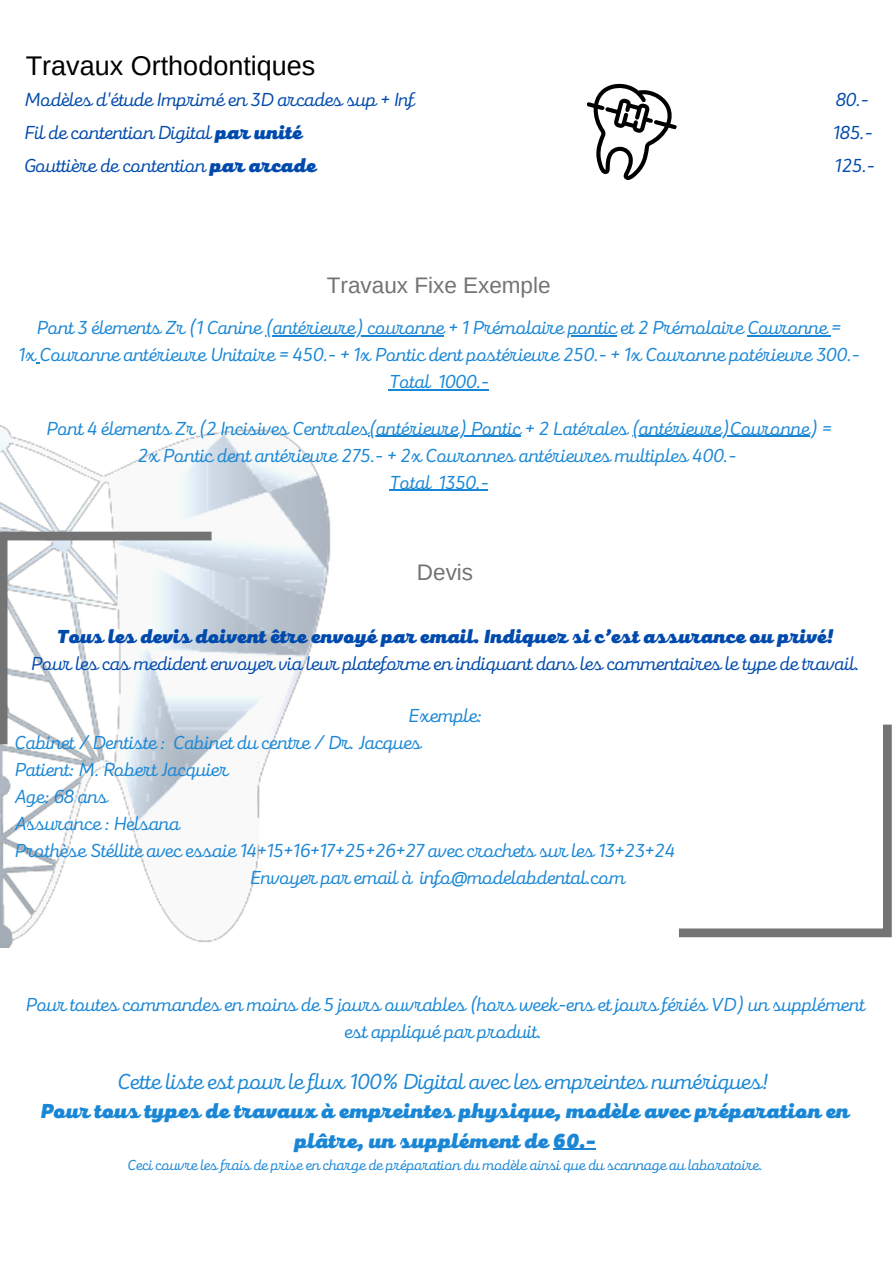
<style>
.page{position:relative;width:893px;height:1264px;background:#fff}
.page>*{position:absolute;margin:0;border:0;box-sizing:border-box;transform-origin:0 0}
.t1{font:27px "Arimo";color:#000}
.t2{font:22.5px "Mixa";color:#1a87d6}
.t3{font:22.5px "Arimo";color:#737373}
.t4{font:900 21px/29.2px "Mixa";color:#1a87d6;text-align:center}
.t5{font:19.5px/27px "Mixa";color:#1a87d6;text-align:center}
.t6{font:19.5px "Mixa";color:#004aad}
.t7{font:900 19.5px "Mixa";color:#004aad}
.t8{font:15px "Mixa";color:#1a87d6}
.s1{font-weight:900}
</style>
<div class="page">
<img style="left:0;top:425px;width:331px;height:522px">
<svg style="left:0;top:531px;width:211px;height:213px"></svg>
<svg style="left:679px;top:724px;width:212px;height:213px"></svg>
<hr style="left:265px;top:335px;width:179px;height:1px;background:#1a87d6">
<hr style="left:567px;top:335px;width:49px;height:1px;background:#1a87d6">
<hr style="left:747px;top:335px;width:84px;height:1px;background:#1a87d6">
<hr style="left:388px;top:389px;width:42px;height:1px;background:#1a87d6">
<hr style="left:438px;top:389px;width:50px;height:1px;background:#1a87d6">
<hr style="left:369px;top:436px;width:152px;height:1px;background:#1a87d6">
<hr style="left:631px;top:436px;width:178px;height:1px;background:#1a87d6">
<hr style="left:389px;top:490px;width:41px;height:1px;background:#1a87d6">
<hr style="left:438px;top:490px;width:50px;height:1px;background:#1a87d6">
<hr style="left:553px;top:1148px;width:42px;height:1px;background:#1a87d6">
<svg style="left:586px;top:83px;width:91px;height:97px"></svg>
<h1 class="t1" style="left:26px;top:49px;width:291px">Travaux Orthodontiques</h1>
<p class="t6" style="left:24px;top:87px;width:392px">Modèles d'étude Imprimé en 3D arcades sup + Inf</p>
<p class="t6" style="left:835px;top:87px;width:35px">80.-</p>
<p class="t6" style="left:24px;top:120px;width:280px">Fil de contention Digital <span class="s1">par unité</span></p>
<p class="t6" style="left:832px;top:120px;width:41px">185.-</p>
<p class="t6" style="left:24px;top:153px;width:293px">Gouttière de contention <span class="s1">par arcade</span></p>
<p class="t6" style="left:834px;top:153px;width:41px">125.-</p>
<p class="t3" style="left:327px;top:271px;width:225px">Travaux Fixe Exemple</p>
<p class="t5" style="left:18px;top:314px;width:842px">Pont 3 élements Zr (1 Canine (antérieure) couronne + 1 Prémolaire pontic et 2 Prémolaire Couronne =<br>1x Couronne antérieure Unitaire = 450.- + 1x Pontic dent postérieure 250.- + 1x Couronne potérieure 300.-<br>Total 1000.-</p>
<p class="t5" style="left:46px;top:414px;width:786px">Pont 4 élements Zr (2 Incisives Centrales(antérieure) Pontic + 2 Latérales (antérieure)Couronne) =<br>2x Pontic dent antérieure 275.- + 2x Couronnes antérieures multiples 400.-<br>Total 1350.-</p>
<p class="t3" style="left:417px;top:558px;width:58px">Devis</p>
<p class="t7" style="left:57px;top:623px;width:778px">Tous les devis doivent être envoyé par email. Indiquez si c’est assurance ou privé!</p>
<p class="t6" style="left:31px;top:651px;width:829px">Pour les cas medident envoyer via leur plateforme en indiquant dans les commentaires le type de travail.</p>
<p class="t5" style="left:408px;top:701px;width:75px">Exemple:</p>
<p class="t5" style="left:15px;top:728px;width:408px">Cabinet / Dentiste : Cabinet du centre / Dr. Jacques</p>
<p class="t5" style="left:15px;top:755px;width:215px">Patient: M. Robert Jacquier</p>
<p class="t5" style="left:15px;top:782px;width:94px">Age: 68 ans</p>
<p class="t5" style="left:15px;top:809px;width:167px">Assurance : Helsana</p>
<p class="t5" style="left:15px;top:836px;width:661px">Prothèse Stéllite avec essaie 14+15+16+17+25+26+27 avec crochets sur les 13+23+24</p>
<p class="t5" style="left:250px;top:863px;width:376px">Envoyer par email à info@modelabdental.com</p>
<p class="t5" style="left:25px;top:991px;width:840px">Pour toutes commandes en moins de 5 jours ouvrables (hors week-ens et jours fériés VD) un supplément est appliqué par produit.</p>
<p class="t2" style="left:117px;top:1067px;width:652px">Cette liste est pour le flux 100% Digital avec les empreintes numériques!</p>
<p class="t4" style="left:41px;top:1096px;width:810px">Pour tous types de travaux à empreintes physique, modèle avec préparation en plâtre, un supplément de 60.-</p>
<p class="t8" style="left:128px;top:1155px;width:636px">Ceci couvre les frais de prise en charge de préparation du modèle ainsi que du scannage au laboratoire.</p>
</div>
